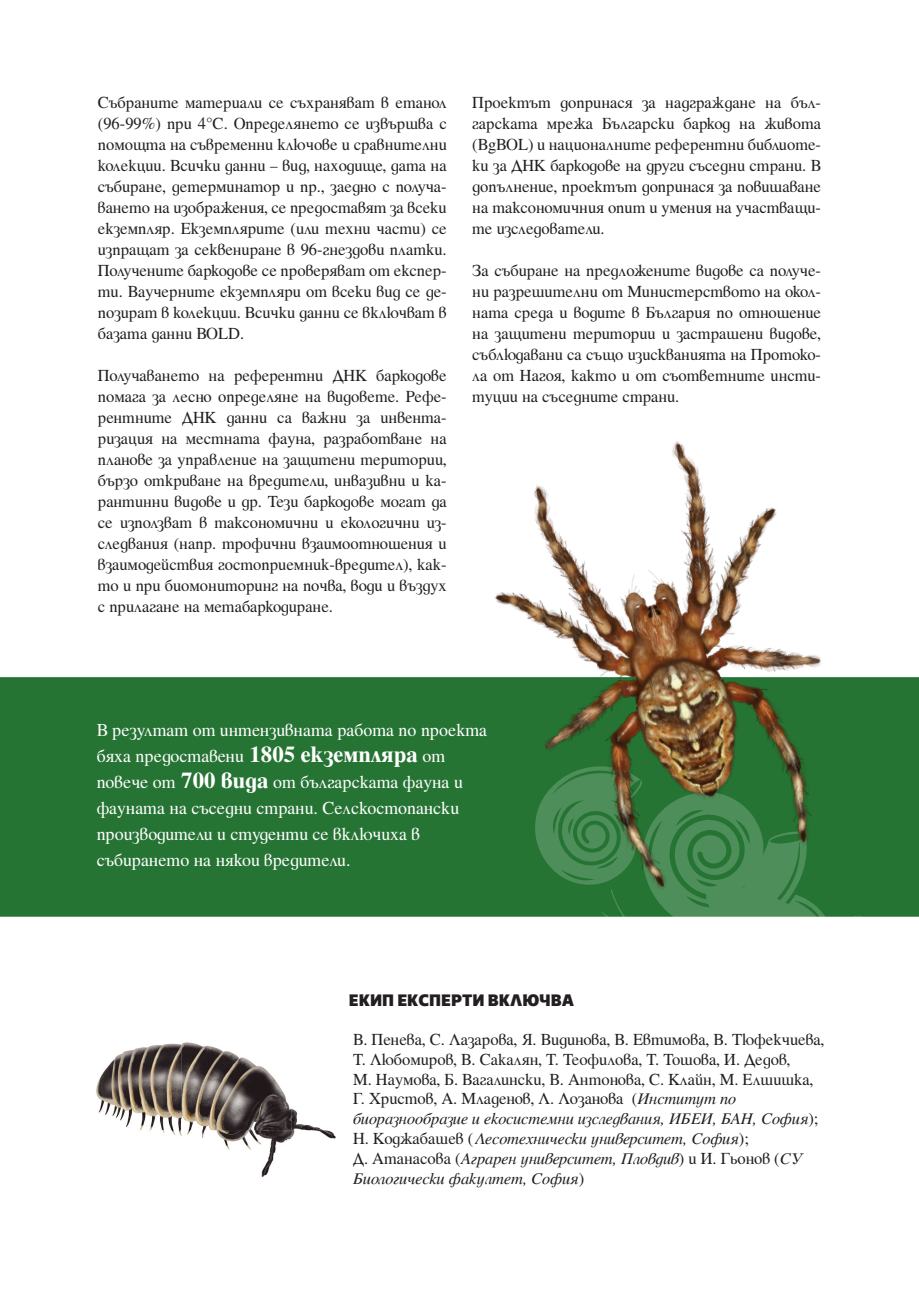
<style>
.page{position:relative;width:919px;height:1289px;background:#fff}
.page>*{position:absolute;margin:0;border:0;box-sizing:border-box;transform-origin:0 0}
.t1{font:700 22.8px "Pliska";color:#fff}
.t2{font:17.85px/26px "Pliska";color:#fff}
.t3{font:16.5px/21px "Pliska";color:#231f20;text-align:justify}
.t4{font:italic 16.5px/19.8px "Pliska";color:#231f20}
.t5{font:900 16.5px "Cormac";color:#231f20}
.s1{font-style:normal}
</style>
<div class="page">
<div style="left:0;top:677px;width:314px;height:239px;background:#267434"></div>
<img style="left:96px;top:1042px;width:195px;height:87px">
<img style="left:139px;top:1129px;width:197px;height:23px">
<img style="left:261px;top:1152px;width:14px;height:23px">
<img style="left:291px;top:1108px;width:22px;height:22px">
<img style="left:313px;top:1126px;width:23px;height:4px">
<img style="left:314px;top:441px;width:604px;height:476px">
<p class="t3" style="left:98px;top:90px;width:350px">Събраните материали се съхраняват в етанол (96-99%) при 4°C. Определянето се извършва с помощта на съвременни ключове и сравнителни колекции. Всички данни – вид, находище, дата на</p>
<p class="t3" style="left:98px;top:195px;width:350px">ването на изображения, се предоставят за всеки</p>
<p class="t3" style="left:98px;top:174px;width:350px">събиране, детерминатор и пр., заедно с получа-</p>
<p class="t3" style="left:98px;top:216px;width:350px">екземпляр. Екземплярите (или техни части) се изпращат за секвениране в 96-гнездови платки.</p>
<p class="t3" style="left:98px;top:258px;width:350px">Получените баркодове се проверяват от експер-</p>
<p class="t3" style="left:98px;top:279px;width:350px">ти. Ваучерните екземпляри от всеки вид се де-</p>
<p class="t3" style="left:98px;top:300px;width:350px">позират в колекции. Всички данни се включват в</p>
<p class="t3" style="left:98px;top:321px;width:148px">базата данни BOLD.</p>
<p class="t3" style="left:98px;top:363px;width:103px">Получаването</p>
<p class="t3" style="left:209px;top:363px;width:18px">на</p>
<p class="t3" style="left:234px;top:363px;width:91px">референтни</p>
<p class="t3" style="left:332px;top:363px;width:36px">ДНК</p>
<p class="t3" style="left:376px;top:363px;width:72px">баркодове</p>
<p class="t3" style="left:98px;top:384px;width:350px">помага за лесно определяне на видовете. Рефе-</p>
<p class="t3" style="left:98px;top:405px;width:76px">рентните</p>
<p class="t3" style="left:182px;top:405px;width:36px">ДНК</p>
<p class="t3" style="left:226px;top:405px;width:42px">данни</p>
<p class="t3" style="left:277px;top:405px;width:16px">са</p>
<p class="t3" style="left:302px;top:405px;width:46px">важни</p>
<p class="t3" style="left:356px;top:405px;width:15px">за</p>
<p class="t3" style="left:380px;top:405px;width:68px">инвента-</p>
<p class="t3" style="left:98px;top:426px;width:57px">ризация</p>
<p class="t3" style="left:161px;top:426px;width:18px">на</p>
<p class="t3" style="left:186px;top:426px;width:76px">местната</p>
<p class="t3" style="left:268px;top:426px;width:48px">фауна,</p>
<p class="t3" style="left:323px;top:426px;width:100px">разработване</p>
<p class="t3" style="left:430px;top:426px;width:18px">на</p>
<p class="t3" style="left:98px;top:447px;width:350px">планове за управление на защитени територии,</p>
<p class="t3" style="left:98px;top:489px;width:350px">рантинни видове и др. Тези баркодове могат да</p>
<p class="t3" style="left:98px;top:468px;width:350px">бързо откриване на вредители, инвазивни и ка-</p>
<p class="t3" style="left:98px;top:510px;width:350px">се използват в таксономични и екологични из-</p>
<p class="t3" style="left:98px;top:531px;width:350px">следвания (напр. трофични взаимоотношения и</p>
<p class="t3" style="left:98px;top:552px;width:350px">взаимодействия гостоприемник-вредител ,) как-</p>
<p class="t3" style="left:98px;top:594px;width:237px">с прилагане на метабаркодиране.</p>
<p class="t3" style="left:98px;top:573px;width:350px">то и при биомониторинг на почва, води и въздух</p>
<p class="t3" style="left:472px;top:90px;width:80px">Проектът</p>
<p class="t3" style="left:560px;top:90px;width:74px">допринася</p>
<p class="t3" style="left:642px;top:90px;width:15px">за</p>
<p class="t3" style="left:665px;top:90px;width:92px">надграждане</p>
<p class="t3" style="left:765px;top:90px;width:18px">на</p>
<p class="t3" style="left:790px;top:90px;width:32px">бъл-</p>
<p class="t3" style="left:472px;top:111px;width:67px">гарската</p>
<p class="t3" style="left:547px;top:111px;width:48px">мрежа</p>
<p class="t3" style="left:602px;top:111px;width:74px">Български</p>
<p class="t3" style="left:683px;top:111px;width:48px">баркод</p>
<p class="t3" style="left:739px;top:111px;width:18px">на</p>
<p class="t3" style="left:764px;top:111px;width:58px">живота</p>
<p class="t3" style="left:472px;top:132px;width:350px">(BgBOL и) националните референтни библиоте-</p>
<p class="t3" style="left:472px;top:174px;width:350px">допълнение, проектът допринася за повишаване</p>
<p class="t3" style="left:472px;top:216px;width:134px">те изследователи.</p>
<p class="t3" style="left:472px;top:153px;width:350px">ки за ДНК баркодове на други съседни страни В.</p>
<p class="t3" style="left:472px;top:195px;width:350px">на таксономичния опит и умения на участващи-</p>
<p class="t3" style="left:472px;top:258px;width:350px">За събиране на предложените видове са получе-</p>
<p class="t3" style="left:472px;top:279px;width:350px">ни разрешителни от Министерството на окол-</p>
<p class="t3" style="left:472px;top:300px;width:350px">ната среда и водите в България по отношение</p>
<p class="t3" style="left:472px;top:321px;width:350px">на защитени територии и застрашени видове,</p>
<p class="t3" style="left:472px;top:342px;width:350px">съблюдавани са също изискванията на Протоко-</p>
<p class="t3" style="left:472px;top:363px;width:350px">ла от Нагоя, както и от съответните инсти-</p>
<p class="t3" style="left:472px;top:384px;width:208px">туции на съседните страни.</p>
<p class="t2" style="left:422px;top:715px;width:66px;text-indent:-325px">В резултат от интензивната работа по проекта от</p>
<p class="t1" style="left:249px;top:735px;width:170px">1805 екземпляра</p>
<p class="t2" style="left:97px;top:741px;width:149px">бяха предоставени</p>
<p class="t1" style="left:181px;top:761px;width:89px">700 вида</p>
<p class="t2" style="left:273px;top:767px;width:191px">от българската фауна и</p>
<p class="t2" style="left:97px;top:767px;width:364px">повече от<br>фауната на съседни страни. Селскостопански производители и студенти се включиха в събирането на някои вредители.</p>
<p class="t5" style="left:349px;top:988px;width:227px">ЕКИП ЕКСПЕРТИ ВКЛЮЧВА</p>
<p class="t3" style="left:353px;top:1027px;width:473px">В. Пенева С, . Лазарова Я, . Видинова В, . Евтимова В, . Тюфекчиева,</p>
<p class="t3" style="left:353px;top:1047px;width:439px">.Т Любомиров В, . Сакалян .Т, Теофилова .Т, Тошова И, . Дедов,</p>
<p class="t3" style="left:353px;top:1067px;width:462px">М. Наумова .Б, Вагалински В, . Антонова С, . Клайн М, . Елшишка,</p>
<p class="t4" style="left:631px;top:1088px;width:106px"><span class="s1">(</span>Институт по</p>
<p class="t4" style="left:353px;top:1088px;width:467px"><span class="s1">.Г Христов А, . Младенов Л, . Лозанова<br></span>биоразнообразие и екосистемни изследвания, ИБЕИ, БАН, София <span class="s1">;( Н. Коджабашев (</span>Лесотехнически университет, София <span class="s1">;(<br>Д. Атанасова (</span>Аграрен университет, Пловдив <span class="s1">Ии) . Гьонов (</span>СУ Биологически факултет, София<span class="s1">(</span></p>
</div>
